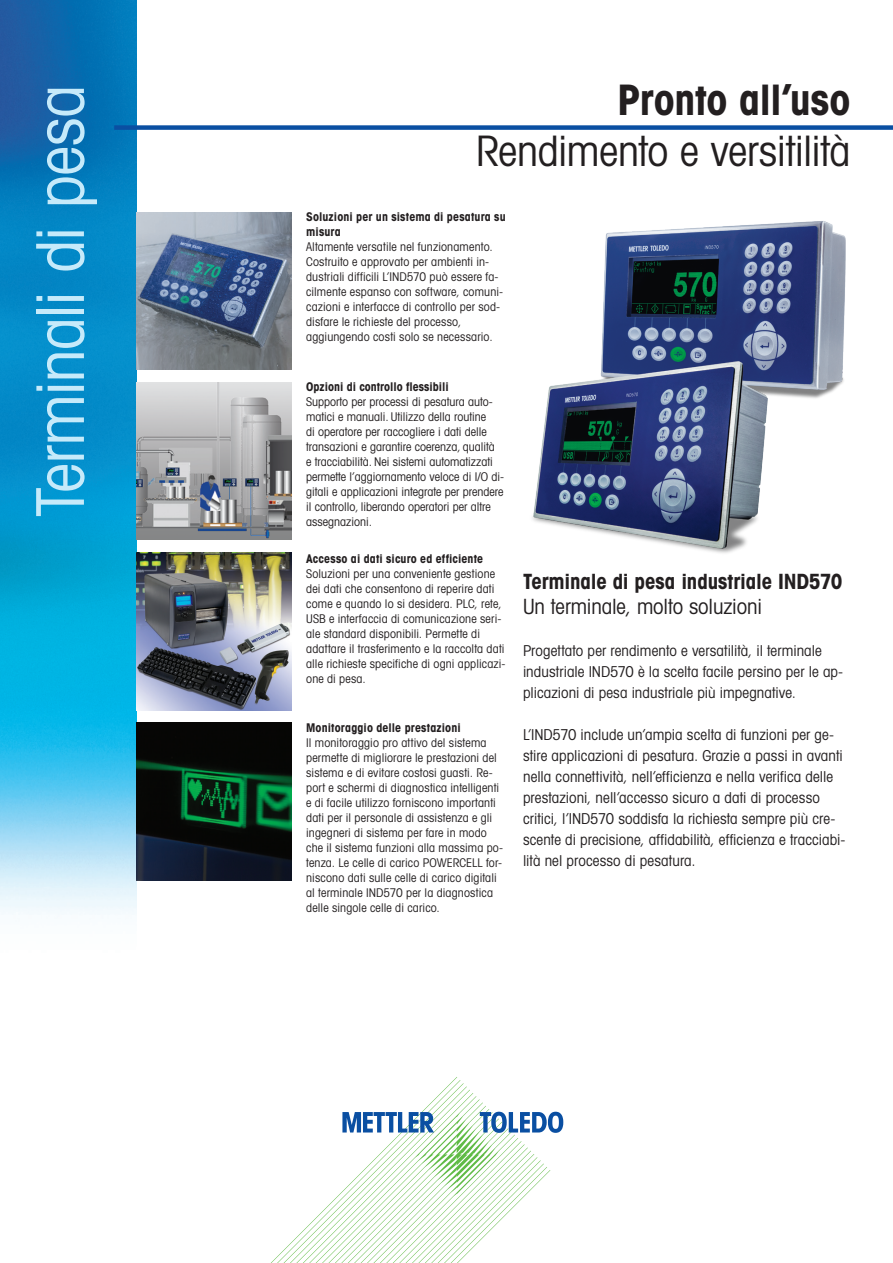
<style>
.page{position:relative;width:893px;height:1263px;background:#fff}
.page>*{position:absolute;margin:0;border:0;box-sizing:border-box;transform-origin:0 0}
.t1{font:66px "Avant Gardefor MT Bk";letter-spacing:-.015em;color:#c6eafa}
.t2{font:42px "Avant Gardefor MT Bk";letter-spacing:-.01em;color:#231f20}
._2_Title_Book_28_34{font:42px "Avant Gardefor MT Bd";letter-spacing:-.01em;color:#231f20}
._7_Subtitle_Bold_14{font:21px "Avant Gardefor MT Bd";letter-spacing:-.01em;color:#231f20}
._8_Subtitle_Book_14{font:21px "Avant Gardefor MT Bk";letter-spacing:-.005em;color:#231f20}
._11_Running_Text_10{font:15px/21px "Avant Gardefor MT Bk";letter-spacing:.005em;color:#231f20}
._14_Captions_8_10{font:12px/15px "Avant Gardefor MT Bk";letter-spacing:.01em;color:#231f20}
.s1{font-family:"Avant Gardefor MT Bd"}
</style>
<div class="page">
<img style="left:0;top:0;width:136px;height:915px">
<svg style="left:271px;top:1077px;width:292px;height:186px"></svg>
<div style="left:114px;top:125px;width:779px;height:5px;background:#0a4fa2"></div>
<img style="left:136px;top:723px;width:156px;height:157px">
<img style="left:136px;top:553px;width:156px;height:157px">
<img style="left:532px;top:221px;width:314px;height:332px">
<img style="left:136px;top:383px;width:156px;height:157px">
<img style="left:136px;top:213px;width:156px;height:157px">
<p class="t1" style="left:19px;top:517px;width:433px;rotate:-90deg">Terminali di pesa</p>
<p class="_2_Title_Book_28_34" style="left:617px;top:73px;width:235px">Pronto all’uso</p>
<p class="t2" style="left:476px;top:125px;width:376px">Rendimento e versitilità</p>
<p class="_14_Captions_8_10" style="left:306px;top:209px;width:201px"><span class="s1">Soluzioni per un sistema di pesatura su misura<br></span>Altamente versatile nel funzionamento.<br>Costruito e approvato per ambienti in&shy;dustriali difficili L’IND570 può essere fa&shy;cilmente espanso con software, comuni&shy;cazioni e interfacce di controllo per sod&shy;disfare le richieste del processo, aggiungendo costi solo se necessario.</p>
<p class="_14_Captions_8_10" style="left:306px;top:379px;width:199px"><span class="s1">Opzioni di controllo flessibili<br></span>Supporto per processi di pesatura auto&shy;matici e manuali. Utilizzo della routine<br>di operatore per raccogliere i dati delle transazioni e garantire coerenza, qualità<br>e tracciabilità. Nei sistemi automatizzati permette l’aggiornamento veloce di I/O di&shy;gitali e applicazioni integrate per prendere il controllo, liberando operatori per altre assegnazioni.</p>
<p class="_14_Captions_8_10" style="left:306px;top:551px;width:201px"><span class="s1">Accesso ai dati sicuro ed efficiente </span>Soluzioni per una conveniente gestione dei dati che consentono di reperire dati come e quando lo si desidera. PLC, rete, USB e interfaccia di comunicazione seri&shy;ale standard disponibili. Permette di adattare il trasferimento e la raccolta dati alle richieste specifiche di ogni applicazi&shy;one di pesa.</p>
<p class="_14_Captions_8_10" style="left:306px;top:720px;width:199px"><span class="s1">Monitoraggio delle prestazioni<br></span>Il monitoraggio pro attivo del sistema permette di migliorare le prestazioni del sistema e di evitare costosi guasti. Re&shy;port e schermi di diagnostica intelligenti e di facile utilizzo forniscono importanti dati per il personale di assistenza e gli ingegneri di sistema per fare in modo che il sistema funzioni alla massima po&shy;tenza. Le celle di carico POWERCELL for&shy;niscono dati sulle celle di carico digitali al terminale IND570 per la diagnostica delle singole celle di carico.</p>
<p class="_7_Subtitle_Bold_14" style="left:523px;top:567px;width:321px">Terminale di pesa industriale IND570</p>
<p class="_8_Subtitle_Book_14" style="left:523px;top:593px;width:240px">Un terminale, molto soluzioni</p>
<p class="_11_Running_Text_10" style="left:523px;top:640px;width:322px">Progettato per rendimento e versatilità, il terminale industriale IND570 è la scelta facile persino per le ap&shy;plicazioni di pesa industriale più impegnative.</p>
<p class="_11_Running_Text_10" style="left:523px;top:724px;width:324px">L’IND570 include un’ampia scelta di funzioni per ge&shy;stire applicazioni di pesatura. Grazie a passi in avanti nella connettività, nell’efficienza e nella verifica delle prestazioni, nell’accesso sicuro a dati di processo critici, l’IND570 soddisfa la richiesta sempre più cre&shy;scente di precisione, affidabilità, efficienza e tracciabi&shy;lità nel processo di pesatura.</p>
</div>
